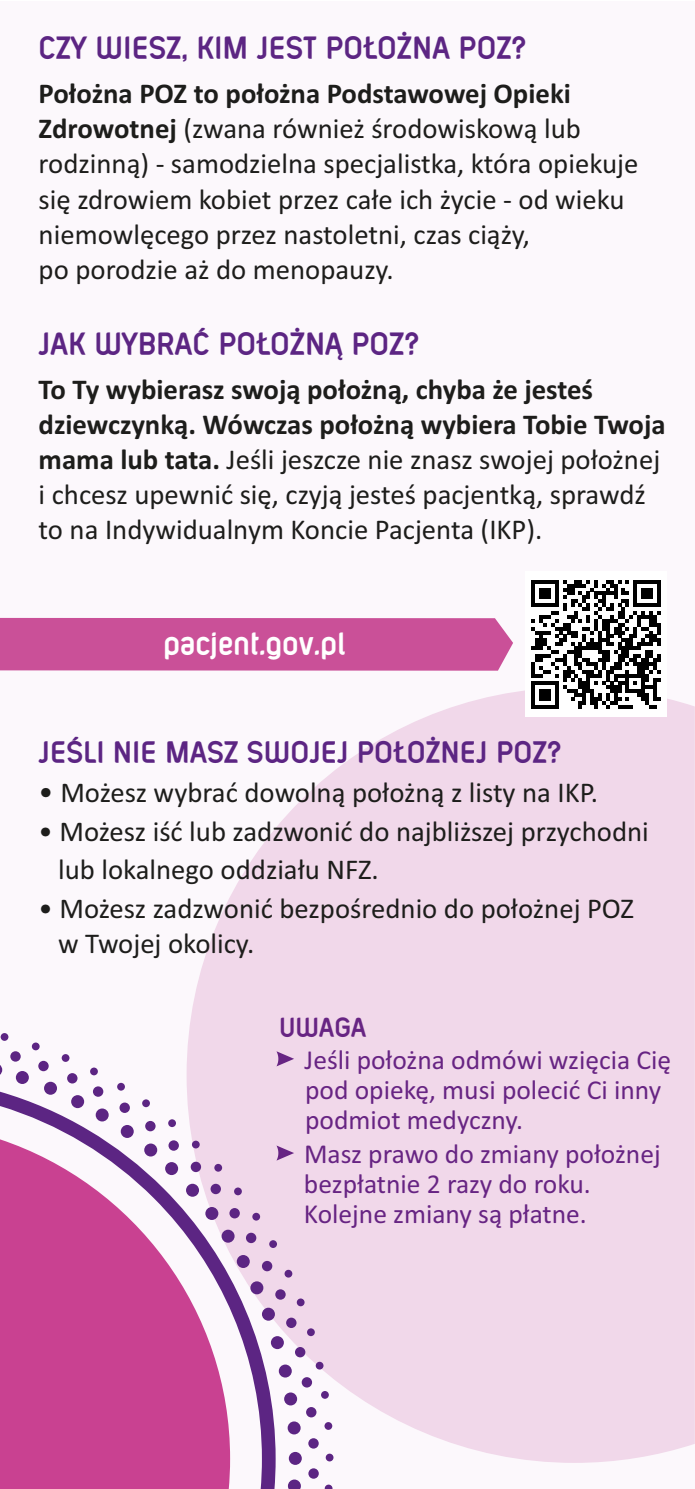
<style>
.page{position:relative;width:695px;height:1489px;background:#fff}
.page>*{position:absolute;margin:0;border:0;box-sizing:border-box;transform-origin:0 0}
.t1{font:700 35px "Layar Bahtera Doomsday Condensed";color:#5c2583}
.t2{font:700 35px "Layar Bahtera Doomsday Condensed";color:#fff}
.t3{font:700 33.75px "Layar Bahtera Doomsday Condensed";color:#5c2583}
.t4{font:700 30px "Layar Bahtera Doomsday Condensed";color:#672483}
.t5{font:28.75px/35px "Calibri";color:#1d1d1b}
.t6{font:27.5px/30.2px "Calibri";color:#672483}
.s1{font-weight:700}
.s2{font-size:30px}
</style>
<div class="page">
<div style="left:0;top:1px;width:694px;height:1487px;background:#fcf8fc"></div>
<svg style="left:186px;top:690px;width:508px;height:772px;background:#f2dbec"></svg>
<svg style="left:0;top:1091px;width:275px;height:397px"></svg>
<div style="left:284px;top:1392px;width:13px;height:13px;background:#5c2583;border-radius:50%"></div>
<div style="left:287px;top:1421px;width:13px;height:13px;background:#5c2583;border-radius:50%"></div>
<div style="left:289px;top:1451px;width:13px;height:13px;background:#5c2583;border-radius:50%"></div>
<svg style="left:288px;top:1479px;width:13px;height:9px"></svg>
<div style="left:10px;top:1051px;width:11px;height:10px;background:#5c2583;border-radius:50%"></div>
<div style="left:38px;top:1060px;width:11px;height:11px;background:#5c2583;border-radius:50%"></div>
<div style="left:67px;top:1073px;width:10px;height:10px;background:#5c2583;border-radius:50%"></div>
<div style="left:93px;top:1086px;width:10px;height:10px;background:#5c2583;border-radius:50%"></div>
<div style="left:119px;top:1102px;width:11px;height:10px;background:#5c2583;border-radius:50%"></div>
<div style="left:145px;top:1120px;width:10px;height:11px;background:#5c2583;border-radius:50%"></div>
<div style="left:229px;top:1207px;width:11px;height:11px;background:#5c2583;border-radius:50%"></div>
<div style="left:246px;top:1232px;width:10px;height:10px;background:#5c2583;border-radius:50%"></div>
<div style="left:262px;top:1260px;width:10px;height:11px;background:#5c2583;border-radius:50%"></div>
<div style="left:275px;top:1289px;width:10px;height:10px;background:#5c2583;border-radius:50%"></div>
<div style="left:286px;top:1317px;width:10px;height:10px;background:#5c2583;border-radius:50%"></div>
<div style="left:295px;top:1346px;width:10px;height:11px;background:#5c2583;border-radius:50%"></div>
<svg style="left:301px;top:1376px;width:11px;height:11px"></svg>
<div style="left:306px;top:1406px;width:10px;height:11px;background:#5c2583;border-radius:50%"></div>
<div style="left:308px;top:1437px;width:10px;height:11px;background:#5c2583;border-radius:50%"></div>
<div style="left:308px;top:1468px;width:11px;height:10px;background:#5c2583;border-radius:50%"></div>
<div style="left:1px;top:1033px;width:7px;height:7px;background:#5c2583;border-radius:50%"></div>
<div style="left:32px;top:1042px;width:8px;height:8px;background:#5c2583;border-radius:50%"></div>
<div style="left:62px;top:1054px;width:7px;height:7px;background:#5c2583;border-radius:50%"></div>
<div style="left:90px;top:1067px;width:8px;height:8px;background:#5c2583;border-radius:50%"></div>
<div style="left:117px;top:1082px;width:8px;height:8px;background:#5c2583;border-radius:50%"></div>
<div style="left:142px;top:1099px;width:8px;height:8px;background:#5c2583;border-radius:50%"></div>
<div style="left:168px;top:1119px;width:8px;height:7px;background:#5c2583;border-radius:50%"></div>
<div style="left:234px;top:1187px;width:8px;height:8px;background:#5c2583;border-radius:50%"></div>
<div style="left:252px;top:1212px;width:8px;height:8px;background:#5c2583;border-radius:50%"></div>
<div style="left:269px;top:1240px;width:8px;height:7px;background:#5c2583;border-radius:50%"></div>
<div style="left:284px;top:1269px;width:8px;height:8px;background:#5c2583;border-radius:50%"></div>
<div style="left:297px;top:1298px;width:7px;height:8px;background:#5c2583;border-radius:50%"></div>
<div style="left:307px;top:1328px;width:8px;height:7px;background:#5c2583;border-radius:50%"></div>
<div style="left:315px;top:1361px;width:8px;height:8px;background:#5c2583;border-radius:50%"></div>
<svg style="left:321px;top:1390px;width:8px;height:8px"></svg>
<svg style="left:324px;top:1421px;width:8px;height:8px"></svg>
<div style="left:325px;top:1453px;width:8px;height:8px;background:#5c2583;border-radius:50%"></div>
<svg style="left:324px;top:1484px;width:8px;height:4px"></svg>
<svg style="left:0;top:1065px;width:2px;height:9px"></svg>
<div style="left:16px;top:1070px;width:13px;height:13px;background:#5c2583;border-radius:50%"></div>
<div style="left:44px;top:1081px;width:13px;height:13px;background:#5c2583;border-radius:50%"></div>
<div style="left:71px;top:1095px;width:13px;height:13px;background:#5c2583;border-radius:50%"></div>
<div style="left:96px;top:1108px;width:13px;height:13px;background:#5c2583;border-radius:50%"></div>
<div style="left:121px;top:1124px;width:13px;height:13px;background:#5c2583;border-radius:50%"></div>
<div style="left:221px;top:1229px;width:13px;height:13px;background:#5c2583;border-radius:50%"></div>
<div style="left:237px;top:1254px;width:13px;height:13px;background:#5c2583;border-radius:50%"></div>
<div style="left:250px;top:1281px;width:13px;height:13px;background:#5c2583;border-radius:50%"></div>
<div style="left:262px;top:1307px;width:13px;height:13px;background:#5c2583;border-radius:50%"></div>
<div style="left:271px;top:1335px;width:13px;height:13px;background:#5c2583;border-radius:50%"></div>
<div style="left:279px;top:1364px;width:13px;height:13px;background:#5c2583;border-radius:50%"></div>
<svg style="left:0;top:1139px;width:230px;height:349px;fill:#c94191"></svg>
<div style="left:525px;top:571px;width:141px;height:146px;background:#fff"></div>
<svg style="left:531px;top:580px;width:129px;height:129px"></svg>
<div style="left:0;top:618px;width:513px;height:52px;background:#ca5098"></div>
<svg style="left:276px;top:1051px;width:18px;height:15px"></svg>
<svg style="left:276px;top:1145px;width:18px;height:15px"></svg>
<p class="t1" style="left:39px;top:31px;width:489px">CZY WIESZ, KIM JEST POŁOŻNA POZ?</p>
<p class="t5" style="left:39px;top:79px;width:601px"><span class="s1">Położna POZ to położna Podstawowej Opieki Zdrowotnej</span> (zwana również środowiskową lub rodzinną) - samodzielna specjalistka, która opiekuje się zdrowiem kobiet przez całe ich życie - od wieku niemowlęcego przez nastoletni, czas ciąży,<br>po porodzie aż do menopauzy.</p>
<p class="t1" style="left:39px;top:326px;width:382px">JAK WYBRAĆ POŁOŻNĄ POZ?</p>
<p class="t5" style="left:39px;top:374px;width:628px"><span class="s1">To Ty wybierasz swoją położną, chyba że jesteś dziewczynką. Wówczas położną wybiera Tobie Twoja mama lub tata.</span> Jeśli jeszcze nie znasz swojej położnej i chcesz upewnić się, czyją jesteś pacjentką, sprawdź to na Indywidualnym Koncie Pacjenta (IKP).</p>
<p class="t2" style="left:163px;top:626px;width:183px">pacjent.gov.pl</p>
<p class="t3" style="left:39px;top:735px;width:524px">JEŚLI NIE MASZ SWOJEJ POŁOŻNEJ POZ?</p>
<p class="t5" style="left:39px;top:776px;width:561px"><span class="s2">•</span> Możesz wybrać dowolną położną z listy na IKP.</p>
<p class="t5" style="left:58px;top:814px;width:592px;line-height:38.5px;text-indent:-19px">• Możesz iść lub zadzwonić do najbliższej przychodni lub lokalnego oddziału NFZ.</p>
<p class="t5" style="left:58px;top:893px;width:577px;text-indent:-19px">• Możesz zadzwonić bezpośrednio do położnej POZ w Twojej okolicy.</p>
<p class="t4" style="left:279px;top:1012px;width:89px">UWAGA</p>
<p class="t6" style="left:304px;top:1046px;width:368px">Jeśli położna odmówi wzięcia Cię pod opiekę, musi polecić Ci inny podmiot medyczny.</p>
<p class="t6" style="left:304px;top:1140px;width:358px">Masz prawo do zmiany położnej bezpłatnie 2 razy do roku.<br>Kolejne zmiany są płatne.</p>
</div>
